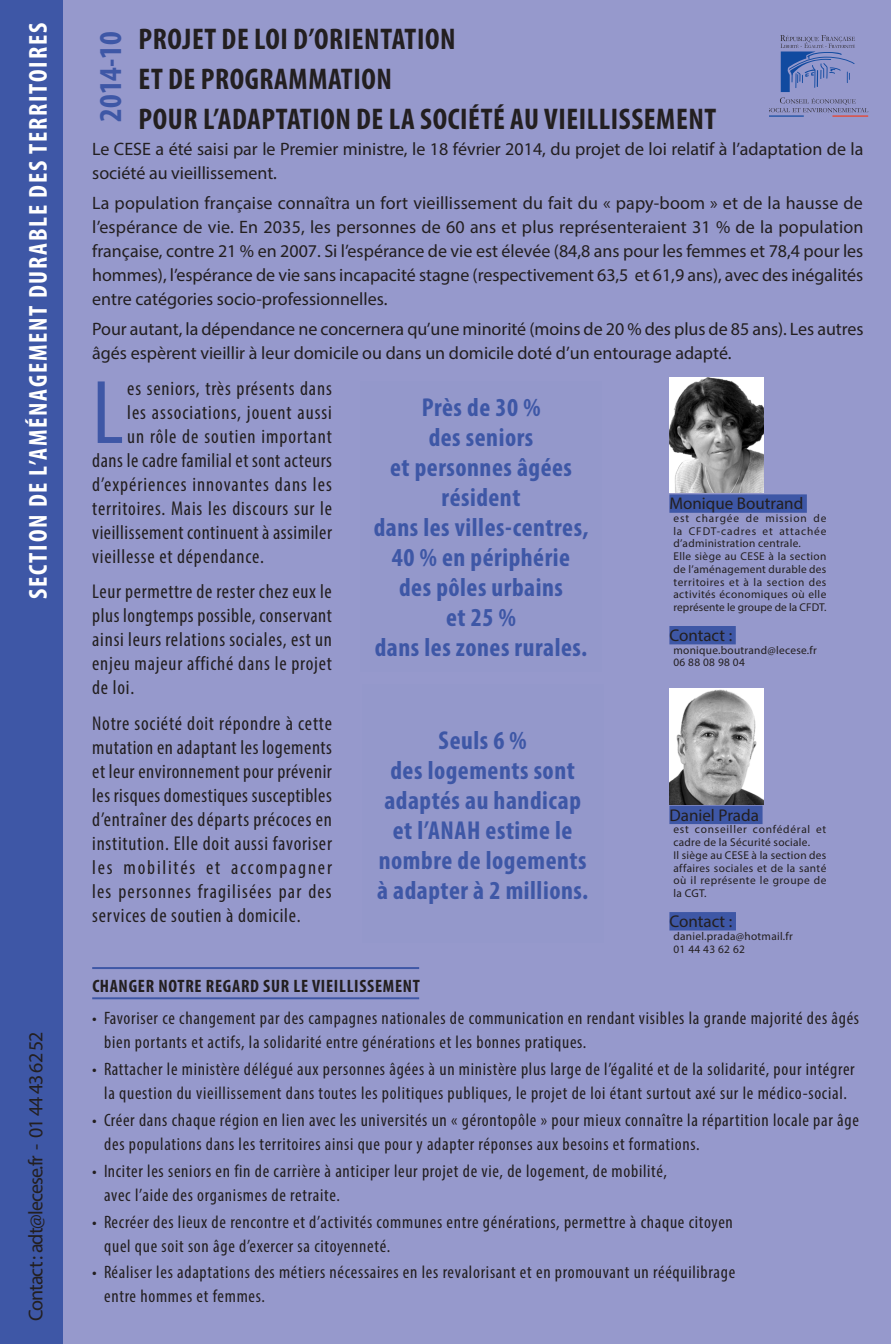
<style>
.page{position:relative;width:891px;height:1344px;background:#fff}
.page>*{position:absolute;margin:0;border:0;box-sizing:border-box;transform-origin:0 0}
.constat_alinéa_lettr{font:condensed 91.2px "Myriad Pro";color:#3e57a6}
.t1{font:700 condensed 32px "Myriad Pro";color:#3e57a6}
.Titre_sur_4_et_5_lig{font:700 condensed 30px/40px "Myriad Pro";letter-spacing:.02em;color:#231f20}
.encadré_chiffres_clé{font:700 condensed 26px/30px "Myriad Pro";letter-spacing:.02em;color:#3e57a6;text-align:center}
.denomination_section{font:700 condensed 26px "Myriad Pro";letter-spacing:.07em;color:#fff}
.constat_alinéa_lettr-2{font:condensed 20px/24px "Myriad Pro";letter-spacing:.04em;color:#231f20;text-align:justify}
.contact_section_donn{font:20px "Myriad Pro";letter-spacing:-.05em;color:#231f20}
.t2{font:condensed 18px/24px "Myriad Pro";letter-spacing:.04em;color:#231f20}
.chapô{font:18px/24px "Myriad Pro";color:#231f20}
.proposition_gros_tit{font:700 condensed 18px "Myriad Pro";letter-spacing:.04em;color:#231f20}
.rapporteur{font:17px "Myriad Pro";color:#231f20}
.contact_section_donn-2{font:11.4px/12.8px "Myriad Pro";letter-spacing:.025em;color:#231f20;text-align:justify}
.contact_section_donn-3{font:11.4px/12.8px "Myriad Pro";letter-spacing:.06em;color:#231f20}
</style>
<div class="page">
<div style="left:63px;top:0;width:827px;height:1344px;background:#9699cc"></div>
<hr style="left:769px;top:115px;width:34px;height:2px;background:#114aa0">
<hr style="left:832px;top:115px;width:35px;height:2px;background:#ef3e22">
<svg style="left:769px;top:35px;width:98px;height:77px;background:#818ac0"></svg>
<div style="left:669px;top:805px;width:93px;height:19px;background:#3e57a6"></div>
<div style="left:669px;top:912px;width:66px;height:18px;background:#3e57a6"></div>
<img style="left:669px;top:688px;width:94px;height:117px">
<div style="left:0;top:0;width:63px;height:1344px;background:#3e57a6"></div>
<div style="left:669px;top:494px;width:137px;height:19px;background:#3e57a6"></div>
<div style="left:669px;top:626px;width:66px;height:18px;background:#3e57a6"></div>
<img style="left:669px;top:378px;width:94px;height:114px">
<div style="left:360px;top:381px;width:241px;height:291px;background:#9498cb"></div>
<div style="left:362px;top:684px;width:241px;height:259px;background:#9498cb"></div>
<hr style="left:92px;top:967px;width:327px;height:2px;background:#3e57a6">
<hr style="left:92px;top:997px;width:327px;height:2px;background:#3e57a6">
<p class="denomination_section" style="left:22px;top:599px;width:578px;rotate:-90deg">SECTION DE L’AMÉNAGEMENT DURABLE DES TERRITOIRES</p>
<p class="contact_section_donn" style="left:23px;top:1321px;width:291px;rotate:-90deg">Contact : adt@lecese.fr - 01 44 43 62 52</p>
<p class="t1" style="left:90px;top:122px;width:92px;rotate:-90deg">2014-10</p>
<p class="Titre_sur_4_et_5_lig" style="left:138px;top:18px;width:579px">PROJET DE LOI D’ORIENTATION<br>ET DE PROGRAMMATION<br>POUR L’ADAPTATION DE LA SOCIÉTÉ AU VIEILLISSEMENT</p>
<p class="chapô" style="left:92px;top:137px;width:772px">Le CESE a été saisi par le Premier ministre, le 18 février 2014, du projet de loi relatif à l’adaptation de la société au vieillissement.</p>
<p class="chapô" style="left:92px;top:191px;width:772px;text-align:justify">La population française connaîtra un fort vieillissement du fait du « papy-boom » et de la hausse de l’espérance de vie. En 2035, les personnes de 60 ans et plus représenteraient 31 % de la population française, contre 21 % en 2007. Si l’espérance de vie est élevée (84,8 ans pour les femmes et 78,4 pour les hommes), l’espérance de vie sans incapacité stagne (respectivement 63,5 et 61,9 ans), avec des inégalités entre catégories socio-professionnelles.</p>
<p class="chapô" style="left:92px;top:316px;width:772px">Pour autant, la dépendance ne concernera qu’une minorité (moins de 20 % des plus de 85 ans). Les autres âgés espèrent vieillir à leur domicile ou dans un domicile doté d’un entourage adapté.</p>
<p class="constat_alinéa_lettr" style="left:92px;top:358px;width:33px">L</p>
<p class="constat_alinéa_lettr-2" style="left:127px;top:376px;width:206px">es seniors, très présents dans</p>
<p class="constat_alinéa_lettr-2" style="left:127px;top:400px;width:206px">les associations, jouent aussi</p>
<p class="constat_alinéa_lettr-2" style="left:127px;top:424px;width:206px">un rôle de soutien important</p>
<p class="constat_alinéa_lettr-2" style="left:92px;top:448px;width:241px">dans le cadre familial et sont acteurs</p>
<p class="constat_alinéa_lettr-2" style="left:92px;top:472px;width:241px">d’expériences innovantes dans les</p>
<p class="constat_alinéa_lettr-2" style="left:92px;top:496px;width:241px">territoires. Mais les discours sur le</p>
<p class="constat_alinéa_lettr-2" style="left:92px;top:520px;width:241px">vieillissement continuent à assimiler</p>
<p class="constat_alinéa_lettr-2" style="left:92px;top:544px;width:173px">vieillesse et dépendance.</p>
<p class="constat_alinéa_lettr-2" style="left:92px;top:579px;width:241px">Leur permettre de rester chez eux le plus longtemps possible, conservant ainsi leurs relations sociales, est un enjeu majeur affiché dans le projet de loi.</p>
<p class="constat_alinéa_lettr-2" style="left:92px;top:711px;width:241px">Notre société doit répondre à cette mutation en adaptant les logements et leur environnement pour prévenir les risques domestiques susceptibles d’entraîner des départs précoces en institution. Elle doit aussi favoriser les mobilités et accompagner les personnes fragilisées par des services de soutien à domicile.</p>
<p class="encadré_chiffres_clé" style="left:373px;top:392px;width:216px">Près de 30 %<br>des seniors<br>et personnes âgées résident<br>dans les villes-centres,<br>40 % en périphérie des pôles urbains<br>et 25 %<br>dans les zones rurales.</p>
<p class="encadré_chiffres_clé" style="left:377px;top:724px;width:212px">Seuls 6 %<br>des logements sont adaptés au handicap et l’ANAH estime le nombre de logements à adapter à 2 millions.</p>
<p class="rapporteur" style="left:669px;top:493px;width:135px">Monique Boutrand</p>
<p class="contact_section_donn-2" style="left:673px;top:511px;width:154px">est chargée de mission de la CFDT-cadres et attachée d’administration centrale.</p>
<p class="contact_section_donn-2" style="left:673px;top:550px;width:154px">Elle siège au CESE à la section de l’aménagement durable des territoires et à la section des activités économiques où elle représente le groupe de la CFDT.</p>
<p class="rapporteur" style="left:669px;top:625px;width:64px">Contact :</p>
<p class="contact_section_donn-2" style="left:673px;top:643px;width:145px">monique.boutrand@lecese.fr</p>
<p class="contact_section_donn-2" style="left:673px;top:656px;width:73px">06 88 08 98 04</p>
<p class="rapporteur" style="left:669px;top:804px;width:91px">Daniel Prada</p>
<p class="contact_section_donn-3" style="left:673px;top:823px;width:154px">est conseiller confédéral et cadre de la Sécurité sociale.</p>
<p class="contact_section_donn-2" style="left:673px;top:848px;width:154px">Il siège au CESE à la section des affaires sociales et de la santé où il représente le groupe de la CGT.</p>
<p class="rapporteur" style="left:669px;top:911px;width:64px">Contact :</p>
<p class="contact_section_donn-2" style="left:673px;top:929px;width:121px">daniel.prada@hotmail.fr</p>
<p class="contact_section_donn-2" style="left:673px;top:942px;width:73px">01 44 43 62 62</p>
<p class="proposition_gros_tit" style="left:92px;top:974px;width:329px">CHANGER NOTRE REGARD SUR LE VIEILLISSEMENT</p>
<p class="t2" style="left:104px;top:1006px;width:756px;text-indent:-12px">• Favoriser ce changement par des campagnes nationales de communication en rendant visibles la grande majorité des âgés bien portants et actifs, la solidarité entre générations et les bonnes pratiques.</p>
<p class="t2" style="left:92px;top:1057px;width:763px;text-align:center">• Rattacher le ministère délégué aux personnes âgées à un ministère plus large de l’égalité et de la solidarité, pour intégrer la question du vieillissement dans toutes les politiques publiques, le projet de loi étant surtout axé sur le médico-social.</p>
<p class="t2" style="left:104px;top:1107px;width:755px;text-indent:-12px">• Créer dans chaque région en lien avec les universités un « gérontopôle » pour mieux connaître la répartition locale par âge des populations dans les territoires ainsi que pour y adapter réponses aux besoins et formations.</p>
<p class="t2" style="left:104px;top:1158px;width:564px;text-indent:-12px">• Inciter les seniors en fin de carrière à anticiper leur projet de vie, de logement, de mobilité, avec l’aide des organismes de retraite.</p>
<p class="t2" style="left:104px;top:1209px;width:630px;text-indent:-12px">• Recréer des lieux de rencontre et d’activités communes entre générations, permettre à chaque citoyen quel que soit son âge d’exercer sa citoyenneté.</p>
<p class="t2" style="left:104px;top:1260px;width:632px;text-indent:-12px">• Réaliser les adaptations des métiers nécessaires en les revalorisant et en promouvant un rééquilibrage entre hommes et femmes.</p>
</div>
